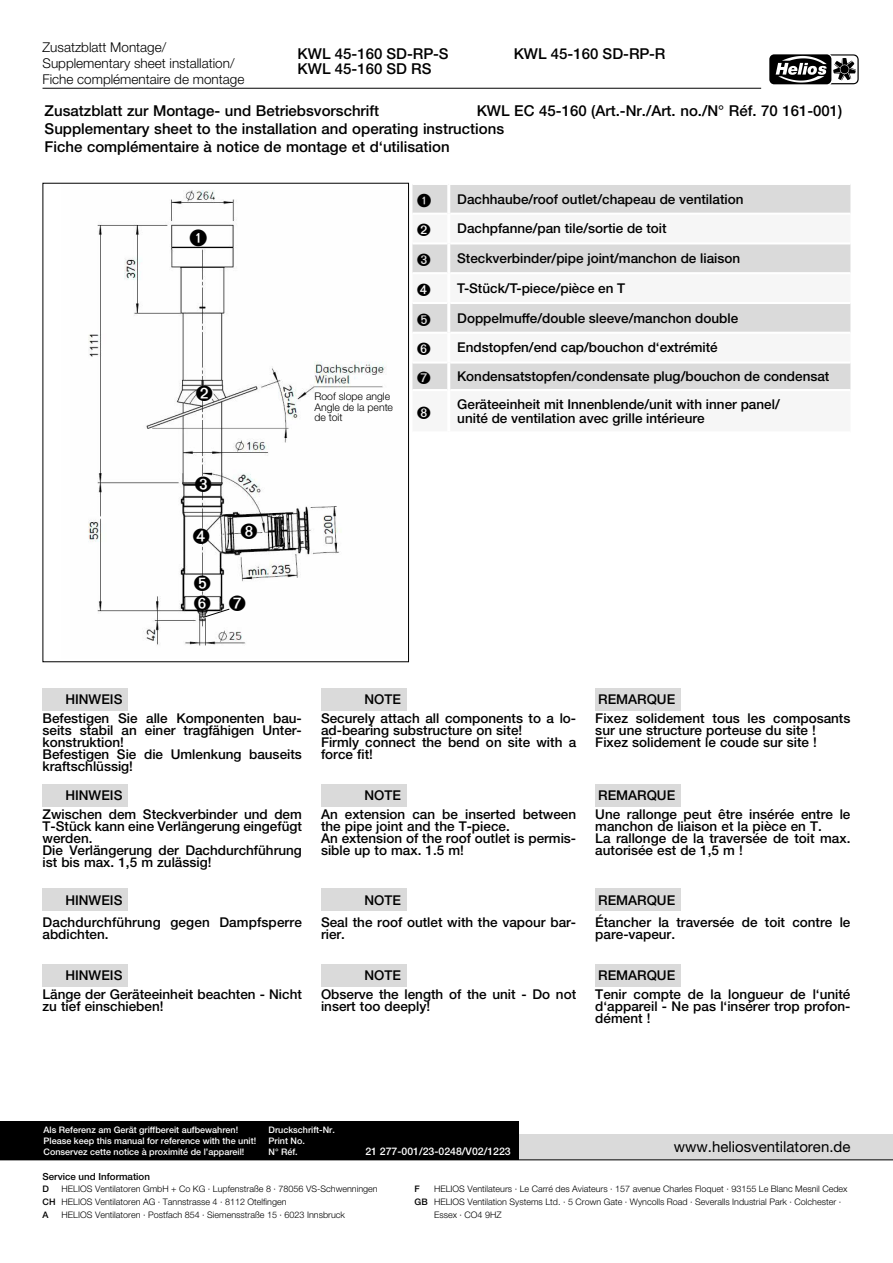
<style>
.page{position:relative;width:893px;height:1263px;background:#fff}
.page>*{position:absolute;margin:0;border:0;box-sizing:border-box;transform-origin:0 0}
.t1{font:22.5px "Combi Numerals Ltd";color:#000}
.t2{font:18px "Combi Numerals Ltd";color:#000}
.t3{font:500 15px/18px "Helvetica Neue LTW1 G";color:#000}
.t4{font:15px "Helvetica Neue LTW1 G";color:#000}
.t5{font:500 13.5px/12px "Helvetica Neue LTW1 G";color:#000}
.t6{font:300 13.5px/16.2px "Helvetica Neue LTW1 G";color:#000}
.t7{font:300 10.5px/10.5px "Helvetica Neue LTW1 G";color:#000}
.t8{font:500 10.5px "Helvetica Neue LTW1 G";color:#fff}
.t9{font:500 9.75px "Helvetica Neue LTW1 G";color:#000}
.t10{font:300 9px "Helvetica Neue LTW1 G";color:#000}
.t11{font:500 9px "Helvetica Neue LTW1 G";color:#fff}
.t12{font:500 9px "Helvetica Neue LTW1 G";color:#000}
.s1{font-weight:500}
</style>
<div class="page">
<div style="left:0;top:1134px;width:893px;height:26px;background:#dadada"></div>
<hr style="left:0;top:1159px;width:893px;height:1px;background:#000">
<div style="left:0;top:1121px;width:519px;height:39px;background:#000"></div>
<div style="left:412px;top:185px;width:438px;height:28px;background:#dadada"></div>
<svg style="left:412px;top:244px;width:438px;height:145px;fill:#dadada"></svg>
<hr style="left:412px;top:272px;width:35px;height:2px;background:#fff">
<hr style="left:450px;top:272px;width:400px;height:2px;background:#fff">
<hr style="left:412px;top:302px;width:35px;height:2px;background:#fff">
<hr style="left:450px;top:302px;width:400px;height:2px;background:#fff">
<hr style="left:412px;top:332px;width:35px;height:2px;background:#fff">
<hr style="left:450px;top:332px;width:400px;height:2px;background:#fff">
<hr style="left:412px;top:361px;width:35px;height:3px;background:#fff">
<hr style="left:450px;top:361px;width:400px;height:3px;background:#fff">
<hr style="left:447px;top:185px;width:3px;height:29px;background:#fff">
<hr style="left:447px;top:243px;width:3px;height:30px;background:#fff">
<hr style="left:447px;top:273px;width:3px;height:30px;background:#fff">
<hr style="left:447px;top:303px;width:3px;height:30px;background:#fff">
<hr style="left:447px;top:333px;width:3px;height:29px;background:#fff">
<hr style="left:447px;top:362px;width:3px;height:28px;background:#fff">
<img style="left:88px;top:190px;width:298px;height:456px">
<svg style="left:88px;top:501px;width:16px;height:21px"></svg>
<div style="left:43px;top:964px;width:85px;height:22px;background:#dadada"></div>
<div style="left:43px;top:688px;width:85px;height:22px;background:#dadada"></div>
<div style="left:43px;top:784px;width:85px;height:23px;background:#dadada"></div>
<div style="left:43px;top:889px;width:85px;height:22px;background:#dadada"></div>
<div style="left:321px;top:964px;width:85px;height:22px;background:#dadada"></div>
<div style="left:321px;top:688px;width:85px;height:22px;background:#dadada"></div>
<div style="left:321px;top:784px;width:85px;height:23px;background:#dadada"></div>
<div style="left:321px;top:889px;width:85px;height:22px;background:#dadada"></div>
<div style="left:595px;top:964px;width:85px;height:22px;background:#dadada"></div>
<div style="left:595px;top:688px;width:85px;height:22px;background:#dadada"></div>
<div style="left:595px;top:784px;width:85px;height:23px;background:#dadada"></div>
<div style="left:595px;top:889px;width:85px;height:22px;background:#dadada"></div>
<hr style="left:43px;top:88px;width:718px;height:1px;background:#000">
<svg style="left:769px;top:81px;width:86px;height:4px"></svg>
<div style="left:769px;top:54px;width:62px;height:30px;background:#000;border-radius:5px"></div>
<svg style="left:776px;top:54px;width:83px;height:30px"></svg>
<svg style="left:417px;top:253px;width:13px;height:13px"></svg>
<svg style="left:417px;top:283px;width:13px;height:13px"></svg>
<svg style="left:417px;top:313px;width:13px;height:13px"></svg>
<svg style="left:417px;top:371px;width:13px;height:13px"></svg>
<svg style="left:196px;top:385px;width:17px;height:17px"></svg>
<svg style="left:195px;top:476px;width:16px;height:16px"></svg>
<svg style="left:241px;top:523px;width:16px;height:16px"></svg>
<svg style="left:193px;top:528px;width:16px;height:16px"></svg>
<svg style="left:194px;top:575px;width:52px;height:45px"></svg>
<p class="t6" style="left:43px;top:39px;width:203px">Zusatzblatt Montage/<br>Supplementary sheet installation/<br>Fiche complémentaire de montage</p>
<p class="t3" style="left:298px;top:44px;width:152px">KWL 45-160 SD-RP-S</p>
<p class="t3" style="left:514px;top:44px;width:153px">KWL 45-160 SD-RP-R</p>
<p class="t3" style="left:298px;top:59px;width:135px">KWL 45-160 SD RS</p>
<p class="t3" style="left:45px;top:102px;width:799px;text-indent:432px">KWL EC 45-160 (Art.-Nr./Art. no./N° Réf. 70 161-001)<br>Supplementary sheet to the installation and operating instructions<br>Fiche complémentaire à notice de montage et d‘utilisation</p>
<h2 class="t2" style="left:417px;top:190px;width:16px">➊</h2>
<p class="t5" style="left:457px;top:193px;width:288px">Dachhaube/roof outlet/chapeau de ventilation</p>
<p class="t5" style="left:457px;top:223px;width:211px">Dachpfanne/pan tile/sortie de toit</p>
<p class="t5" style="left:457px;top:252px;width:284px">Steckverbinder/pipe joint/manchon de liaison</p>
<p class="t5" style="left:457px;top:282px;width:169px">T-Stück/T-piece/pièce en T</p>
<p class="t5" style="left:457px;top:312px;width:282px">Doppelmuffe/double sleeve/manchon double</p>
<p class="t5" style="left:457px;top:333px;width:374px;line-height:28.3px;text-indent:-41px">✓ Endstopfen/end cap/bouchon d‘extrémité<br>Kondensatstopfen/condensate plug/bouchon de condensat<br>Geräteeinheit mit Innenblende/unit with inner panel/</p>
<p class="t5" style="left:457px;top:412px;width:249px">unité de ventilation avec grille intérieure</p>
<p class="t3" style="left:45px;top:102px;width:336px">Zusatzblatt zur Montage- und Betriebsvorschrift</p>
<h1 class="t1" style="left:189px;top:225px;width:20px">➊</h1>
<p class="t7" style="left:314px;top:391px;width:80px">Roof slope angle<br>Angle de la pente de toit</p>
<p class="t5" style="left:65px;top:693px;width:58px">HINWEIS</p>
<p class="t5" style="left:364px;top:693px;width:38px">NOTE</p>
<p class="t5" style="left:598px;top:693px;width:79px">REMARQUE</p>
<p class="t5" style="left:43px;top:712px;width:261px">Befestigen Sie alle Komponenten bau&shy;seits stabil an einer tragfähigen Unter&shy;konstruktion!<br>Befestigen Sie die Umlenkung bauseits kraftschlüssig!</p>
<p class="t5" style="left:43px;top:808px;width:261px">Zwischen dem Steckverbinder und dem<br>T-Stück kann eine Verlängerung eingefügt werden.<br>Die Verlängerung der Dachdurchführung ist bis max. 1,5 m zulässig!</p>
<p class="t5" style="left:65px;top:790px;width:58px">HINWEIS</p>
<p class="t5" style="left:321px;top:712px;width:257px">Securely attach all components to a lo&shy;ad-bearing substructure on site!<br>Firmly connect the bend on site with a force fit!</p>
<p class="t5" style="left:364px;top:790px;width:38px">NOTE</p>
<p class="t5" style="left:321px;top:808px;width:257px">An extension can be inserted between the pipe joint and the T-piece.<br>An extension of the roof outlet is permis&shy;sible up to max. 1.5 m!</p>
<p class="t5" style="left:595px;top:712px;width:257px">Fixez solidement tous les composants sur une structure porteuse du site !<br>Fixez solidement le coude sur site !</p>
<p class="t5" style="left:598px;top:790px;width:79px">REMARQUE</p>
<p class="t5" style="left:595px;top:808px;width:257px">Une rallonge peut être insérée entre le manchon de liaison et la pièce en T.<br>La rallonge de la traversée de toit max. autorisée est de 1,5 m !</p>
<p class="t5" style="left:65px;top:894px;width:58px">HINWEIS</p>
<p class="t5" style="left:364px;top:894px;width:38px">NOTE</p>
<p class="t5" style="left:598px;top:894px;width:79px">REMARQUE</p>
<p class="t5" style="left:43px;top:916px;width:261px">Dachdurchführung gegen Dampfsperre abdichten.</p>
<p class="t5" style="left:43px;top:966px;width:261px;line-height:18.1px;text-indent:23px">HINWEIS<br>Länge der Geräteeinheit beachten - Nicht</p>
<p class="t5" style="left:43px;top:1000px;width:123px">zu tief einschieben!</p>
<p class="t5" style="left:321px;top:916px;width:257px">Seal the roof outlet with the vapour bar&shy;rier.</p>
<p class="t5" style="left:321px;top:966px;width:257px;line-height:18.1px;text-indent:43px">NOTE<br>Observe the length of the unit - Do not</p>
<p class="t5" style="left:321px;top:1000px;width:111px">insert too deeply!</p>
<p class="t5" style="left:595px;top:916px;width:257px">Étancher la traversée de toit contre le pare-vapeur.</p>
<p class="t5" style="left:595px;top:966px;width:257px;line-height:18.1px">REMARQUE<br>Tenir compte de la longueur de l‘unité</p>
<p class="t5" style="left:595px;top:1000px;width:257px">d‘appareil - Ne pas l‘insérer trop profon&shy;dément !</p>
<p class="t11" style="left:44px;top:1124px;width:196px">Als Referenz am Gerät griffbereit aufbewahren!</p>
<p class="t11" style="left:269px;top:1124px;width:68px">Druckschrift-Nr.</p>
<p class="t11" style="left:44px;top:1135px;width:214px">Please keep this manual for reference with the unit!</p>
<p class="t11" style="left:269px;top:1135px;width:38px">Print No.</p>
<p class="t11" style="left:44px;top:1146px;width:202px">Conservez cette notice à proximité de l’appareil!</p>
<p class="t11" style="left:269px;top:1146px;width:31px">N° Réf.</p>
<p class="t8" style="left:365px;top:1145px;width:147px">21 277-001/23-0248/V02/1223</p>
<p class="t4" style="left:674px;top:1138px;width:178px">www.heliosventilatoren.de</p>
<p class="t9" style="left:43px;top:1170px;width:109px">Service und Information</p>
<p class="t12" style="left:43px;top:1184px;width:8px">D</p>
<p class="t10" style="left:62px;top:1183px;width:318px">HELIOS Ventilatoren GmbH + Co KG · Lupfenstraße 8 · 78056 VS-Schwenningen</p>
<p class="t12" style="left:415px;top:1184px;width:7px">F</p>
<p class="t10" style="left:434px;top:1183px;width:415px">HELIOS Ventilateurs · Le Carré des Aviateurs · 157 avenue Charles Floquet · 93155 Le Blanc Mesnil Cedex</p>
<p class="t10" style="left:43px;top:1196px;width:246px"><span class="s1">CH</span> HELIOS Ventilatoren AG · Tannstrasse 4 · 8112 Otelfingen</p>
<p class="t10" style="left:415px;top:1196px;width:428px"><span class="s1">GB</span> HELIOS Ventilation Systems Ltd. · 5 Crown Gate · Wyncolls Road · Severalls Industrial Park · Colchester ·</p>
<p class="t12" style="left:43px;top:1209px;width:8px">A</p>
<p class="t10" style="left:62px;top:1209px;width:285px">HELIOS Ventilatoren · Postfach 854 · Siemensstraße 15 · 6023 Innsbruck</p>
<p class="t10" style="left:434px;top:1209px;width:69px">Essex · CO4 9HZ</p>
</div>
